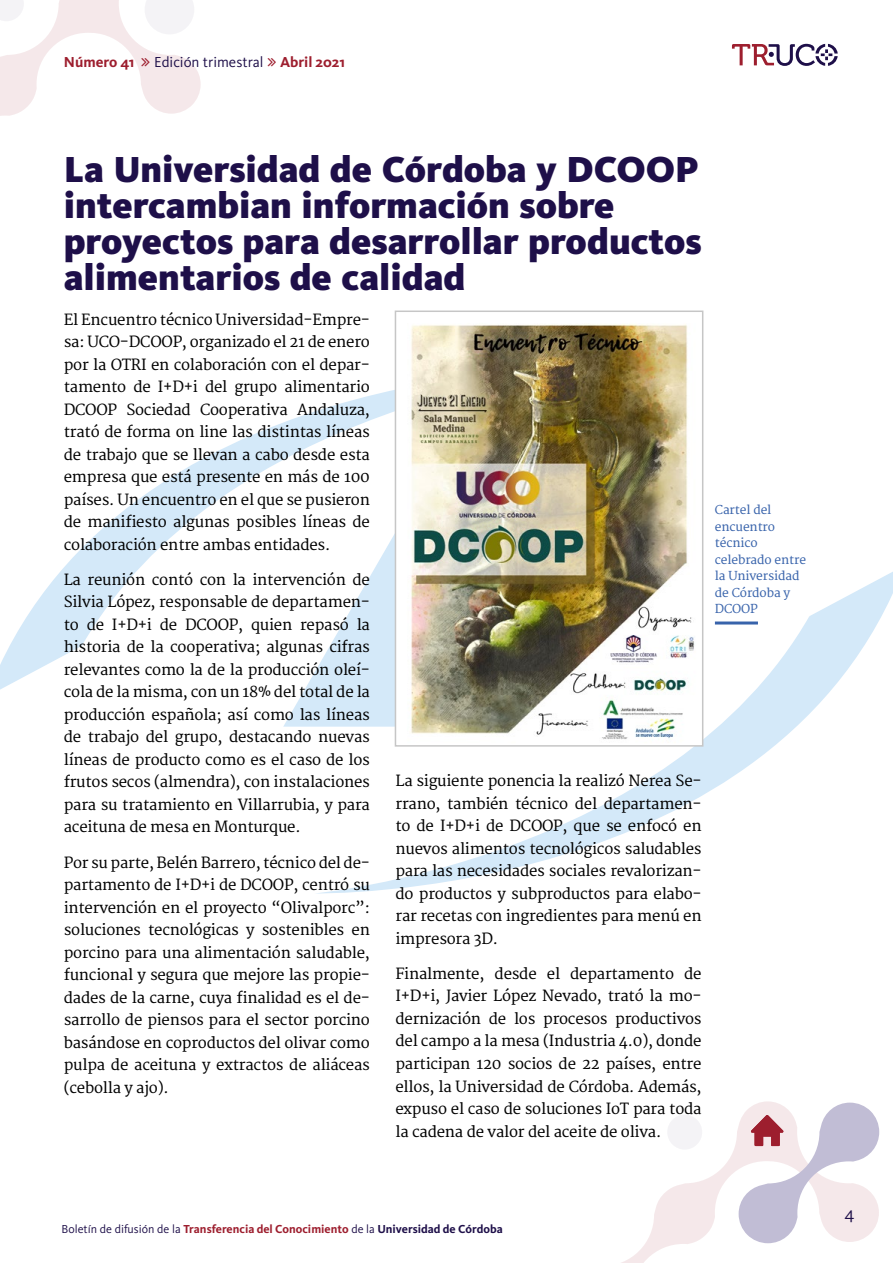
<style>
.page{position:relative;width:893px;height:1263px;background:#fff}
.page>*{position:absolute;margin:0;border:0;box-sizing:border-box;transform-origin:0 0}
.t1{font:900 37.5px/36px "Kievit OT";color:#1e0f49}
.t2{font:18px "Kievit OT";color:#1e0f49}
.t3{font:15px/22.5px "Merriweather";letter-spacing:-.015em;color:#000;text-align:justify}
.t4{font:15px "Kievit OT";color:#1e0f49}
.t5{font:700 15px "Kievit OT";color:#9d1e2e}
.t6{font:700 12px "Kievit OT";color:#9d1e2e}
.t7{font:12px/16.5px "Merriweather";letter-spacing:-.01em;color:#3863ab}
.s1{font-weight:700;color:#9d1e2e}
.s2{font-weight:400;color:#1e0f49}
.s3{color:#1e0f49}
</style>
<div class="page">
<svg style="left:0;top:361px;width:395px;height:329px"></svg>
<svg style="left:316px;top:565px;width:577px;height:329px"></svg>
<svg style="left:283px;top:501px;width:112px;height:226px"></svg>
<svg style="left:621px;top:1101px;width:150px;height:162px"></svg>
<svg style="left:732px;top:44px;width:106px;height:22px"></svg>
<img style="left:398px;top:324px;width:302px;height:420px">
<div style="left:395px;top:310px;width:308px;height:437px;border:2px solid #c6c6c6"></div>
<hr style="left:715px;top:621px;width:43px;height:3px;background:#3863ab">
<svg style="left:739px;top:1102px;width:140px;height:141px"></svg>
<svg style="left:0;top:0;width:201px;height:116px"></svg>
<p class="t5" style="left:64px;top:53px;width:72px">Número 41</p>
<p class="t4" style="left:154px;top:53px;width:192px">Edición trimestral <span class="s1">Abril 2021</span></p>
<h1 class="t1" style="left:64px;top:151px;width:639px">La Universidad de Córdoba y DCOOP intercambian información sobre proyectos para desarrollar productos alimentarios de calidad</h1>
<p class="t3" style="left:64px;top:309px;width:308px">El Encuentro técnico Universidad-Empre&shy;sa: UCO-DCOOP, organizado el 21 de enero por la OTRI en colaboración con el depar&shy;tamento de I+D+i del grupo alimentario DCOOP Sociedad Cooperativa Andaluza, trató de forma on line las distintas líneas de trabajo que se llevan a cabo desde esta empresa que está presente en más de 100 países. Un encuentro en el que se pusieron de manifiesto algunas posibles líneas de colaboración entre ambas entidades.</p>
<p class="t3" style="left:64px;top:569px;width:308px">La reunión contó con la intervención de Silvia López, responsable de departamen&shy;to de I+D+i de DCOOP, quien repasó la historia de la cooperativa; algunas cifras relevantes como la de la producción oleí&shy;cola de la misma, con un 18% del total de la producción española; así como las líneas de trabajo del grupo, destacando nuevas líneas de producto como es el caso de los frutos secos (almendra), con instalaciones para su tratamiento en Villarrubia, y para aceituna de mesa en Monturque.</p>
<p class="t3" style="left:64px;top:852px;width:308px">Por su parte, Belén Barrero, técnico del de&shy;partamento de I+D+i de DCOOP, centró su intervención en el proyecto “Olivalporc”: soluciones tecnológicas y sostenibles en porcino para una alimentación saludable, funcional y segura que mejore las propie&shy;dades de la carne, cuya finalidad es el de&shy;sarrollo de piensos para el sector porcino basándose en coproductos del olivar como pulpa de aceituna y extractos de aliáceas (cebolla y ajo).</p>
<p class="t3" style="left:395px;top:770px;width:308px">La siguiente ponencia la realizó Nerea Se&shy;rrano, también técnico del departamen&shy;to de I+D+i de DCOOP, que se enfocó en nuevos alimentos tecnológicos saludables para las necesidades sociales revalorizan&shy;do productos y subproductos para elabo&shy;rar recetas con ingredientes para menú en impresora 3D.</p>
<p class="t3" style="left:395px;top:963px;width:308px">Finalmente, desde el departamento de I+D+i, Javier López Nevado, trató la mo&shy;dernización de los procesos productivos del campo a la mesa (Industria 4.0), donde participan 120 socios de 22 países, entre ellos, la Universidad de Córdoba. Además, expuso el caso de soluciones IoT para toda la cadena de valor del aceite de oliva.</p>
<p class="t7" style="left:715px;top:502px;width:93px">Cartel del encuentro técnico celebrado entre la Universidad de Córdoba y<br>DCOOP</p>
<p class="t6" style="left:62px;top:1222px;width:443px"><span class="s2">Boletín de difusión de la</span> Transferencia del Conocimiento <span class="s2">de la</span> <span class="s3">Universidad de Córdoba</span></p>
<p class="t2" style="left:844px;top:1202px;width:12px">4</p>
</div>
